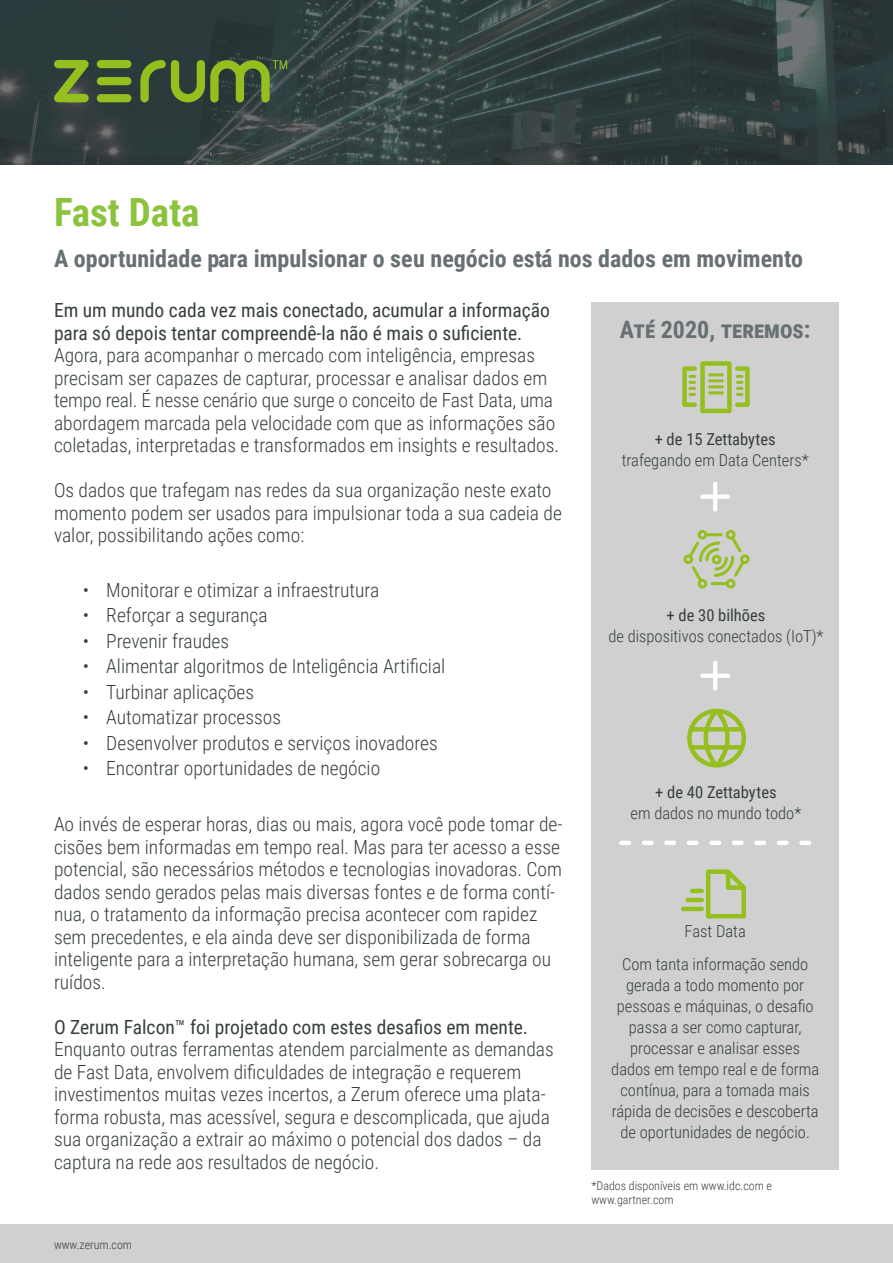
<style>
.page{position:relative;width:893px;height:1263px;background:#fff}
.page>*{position:absolute;margin:0;border:0;box-sizing:border-box;transform-origin:0 0}
.Título_Grande_Intern{font:700 39px "Roboto Condensed";color:#8cc33e}
.Título_Item{font:700 24px "Roboto Condensed";color:#677073}
.Parágrafo_Item_12pt{font:300 19.5px/22.5px "Roboto Condensed";color:#373e40}
.Tópicos_2{font:300 19.5px "Roboto Condensed";color:#373e40}
.Parágrafo_Item_12pt-2{font:19.5px "Roboto Condensed";color:#373e40}
.Item_Central{font:300 16.5px/21px "Roboto Condensed";color:#373e40;text-align:center}
.Item_Central-2{font:16.5px "Roboto Condensed";color:#373e40}
.Rodapé_Escuro{font:300 12px/14.4px "Roboto Condensed";color:#373e40}
.s1{font-weight:400}
</style>
<div class="page">
<div style="left:0;top:1224px;width:893px;height:39px;background:#cfd0cf"></div>
<div style="left:591px;top:302px;width:248px;height:868px;background:#cfd0cf"></div>
<svg style="left:682px;top:361px;width:68px;height:52px"></svg>
<svg style="left:683px;top:530px;width:67px;height:58px"></svg>
<svg style="left:687px;top:709px;width:59px;height:58px"></svg>
<svg style="left:706px;top:869px;width:40px;height:49px"></svg>
<hr style="left:681px;top:907px;width:23px;height:4px;background:#95be1f;border-radius:2px">
<hr style="left:685px;top:898px;width:19px;height:4px;background:#95be1f;border-radius:2px">
<hr style="left:690px;top:889px;width:14px;height:4px;background:#95be1f;border-radius:2px">
<svg style="left:700px;top:482px;width:30px;height:30px"></svg>
<svg style="left:700px;top:661px;width:30px;height:30px"></svg>
<svg style="left:621px;top:840px;width:188px;height:5px"></svg>
<svg style="left:0;top:0;width:893px;height:165px;fill:#2c3a3b"></svg>
<svg style="left:54px;top:60px;width:35px;height:42px"></svg>
<div style="left:97px;top:60px;width:34px;height:8px;background:#95be1f;border-radius:4px"></div>
<div style="left:97px;top:77px;width:34px;height:8px;background:#95be1f;border-radius:4px"></div>
<div style="left:97px;top:94px;width:34px;height:8px;background:#95be1f;border-radius:4px"></div>
<svg style="left:140px;top:60px;width:147px;height:42px"></svg>
<p class="Título_Grande_Intern" style="left:54px;top:185px;width:147px">Fast Data</p>
<p class="Título_Item" style="left:54px;top:241px;width:750px">A oportunidade para impulsionar o seu negócio está nos dados em movimento</p>
<p class="Parágrafo_Item_12pt" style="left:54px;top:298px;width:507px"><span class="s1">Em um mundo cada vez mais conectado, acumular a informação para só depois tentar compreendê-la não é mais o suficiente.<br></span>Agora, para acompanhar o mercado com inteligência, empresas precisam ser capazes de capturar, processar e analisar dados em tempo real. É nesse cenário que surge o conceito de Fast Data, uma abordagem marcada pela velocidade com que as informações são coletadas, interpretadas e transformados em insights e resultados.</p>
<p class="Parágrafo_Item_12pt" style="left:54px;top:478px;width:509px">Os dados que trafegam nas redes da sua organização neste exato momento podem ser usados para impulsionar toda a sua cadeia de valor, possibilitando ações como:</p>
<p class="Tópicos_2" style="left:83px;top:576px;width:298px">• Monitorar e otimizar a infraestrutura</p>
<p class="Tópicos_2" style="left:83px;top:601px;width:186px">• Reforçar a segurança</p>
<p class="Tópicos_2" style="left:83px;top:627px;width:148px">• Prevenir fraudes</p>
<p class="Tópicos_2" style="left:83px;top:652px;width:364px">• Alimentar algoritmos de Inteligência Artificial</p>
<p class="Tópicos_2" style="left:83px;top:678px;width:173px">• Turbinar aplicações</p>
<p class="Tópicos_2" style="left:83px;top:703px;width:200px">• Automatizar processos</p>
<p class="Tópicos_2" style="left:83px;top:729px;width:356px">• Desenvolver produtos e serviços inovadores</p>
<p class="Tópicos_2" style="left:83px;top:754px;width:299px">• Encontrar oportunidades de negócio</p>
<p class="Parágrafo_Item_12pt" style="left:54px;top:812px;width:510px">Ao invés de esperar horas, dias ou mais, agora você pode tomar de&shy;cisões bem informadas em tempo real. Mas para ter acesso a esse potencial, são necessários métodos e tecnologias inovadoras. Com dados sendo gerados pelas mais diversas fontes e de forma contí&shy;nua, o tratamento da informação precisa acontecer com rapidez sem precedentes, e ela ainda deve ser disponibilizada de forma inteligente para a interpretação humana, sem gerar sobrecarga ou ruídos.</p>
<p class="Parágrafo_Item_12pt-2" style="left:54px;top:1013px;width:475px">O Zerum Falcon™ foi projetado com estes desafios em mente.</p>
<p class="Parágrafo_Item_12pt" style="left:54px;top:1037px;width:501px">Enquanto outras ferramentas atendem parcialmente as demandas de Fast Data, envolvem dificuldades de integração e requerem investimentos muitas vezes incertos, a Zerum oferece uma plata&shy;forma robusta, mas acessível, segura e descomplicada, que ajuda sua organização a extrair ao máximo o potencial dos dados – da captura na rede aos resultados de negócio.</p>
<p class="Rodapé_Escuro" style="left:54px;top:1237px;width:80px">www.zerum.com</p>
<p class="Título_Item" style="left:620px;top:313px;width:192px">Até 2020, teremos:</p>
<p class="Item_Central-2" style="left:655px;top:428px;width:123px">+ de 15 Zettabytes</p>
<p class="Item_Central" style="left:622px;top:449px;width:188px">trafegando em Data Centers*</p>
<p class="Item_Central-2" style="left:666px;top:604px;width:100px">+ de 30 bilhões</p>
<p class="Item_Central" style="left:608px;top:625px;width:217px">de dispositivos conectados (IoT)*</p>
<p class="Item_Central-2" style="left:655px;top:781px;width:123px">+ de 40 Zettabytes</p>
<p class="Item_Central" style="left:631px;top:802px;width:172px">em dados no mundo todo*</p>
<p class="Item_Central" style="left:685px;top:919px;width:63px">Fast Data</p>
<p class="Item_Central" style="left:611px;top:953px;width:209px">Com tanta informação sendo gerada a todo momento por pessoas e máquinas, o desafio passa a ser como capturar, processar e analisar esses dados em tempo real e de forma contínua, para a tomada mais rápida de decisões e descoberta de oportunidades de negócio.</p>
<p class="Rodapé_Escuro" style="left:591px;top:1178px;width:182px">*Dados disponíveis em www.idc.com e www.gartner.com</p>
</div>
